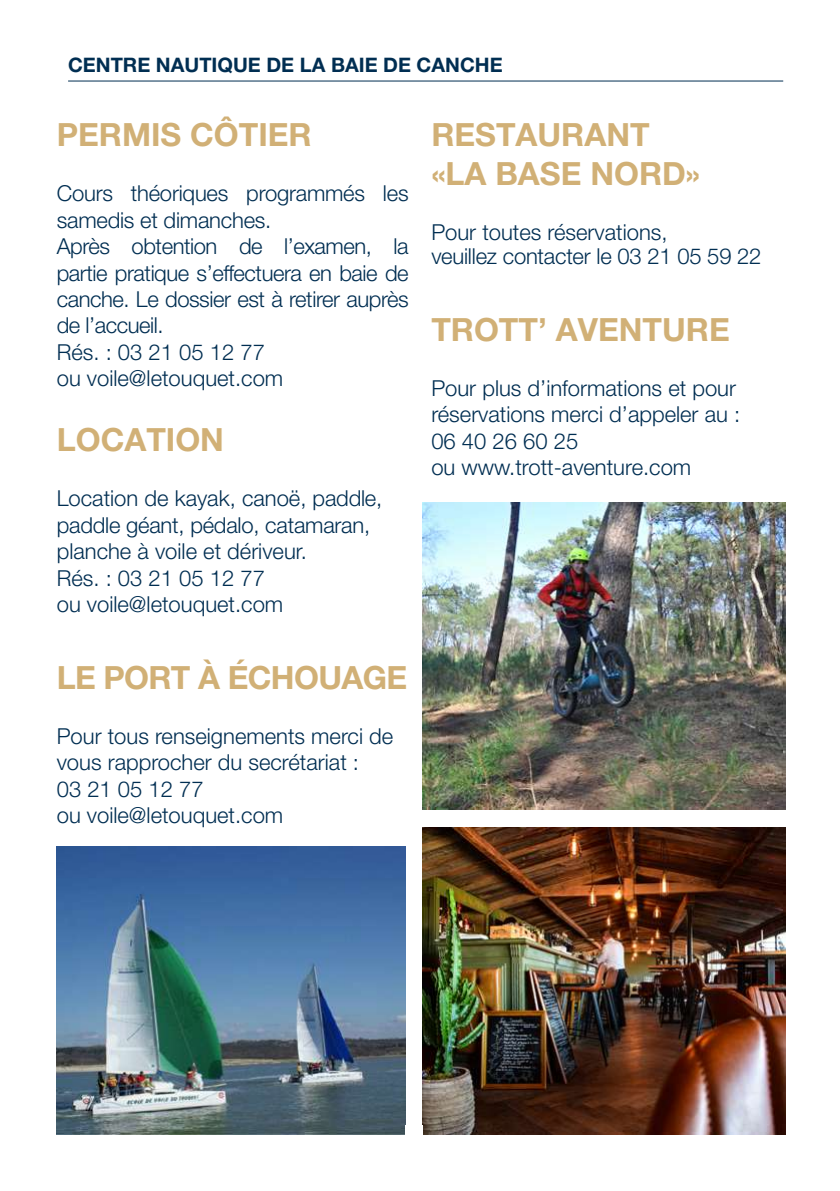
<style>
.page{position:relative;width:840px;height:1191px;background:#fff}
.page>*{position:absolute;margin:0;border:0;box-sizing:border-box;transform-origin:0 0}
.t1{font:700 32px/38.4px "Helvetica Neue LT Pro";color:#d1b076}
.t2{font:700 32px "Helvetica Neue LT Pro";letter-spacing:-.02em;color:#d1b076}
.t3{font:300 22px/26.4px "Helvetica Neue LT Pro";color:#002e52}
.t4{font:300 22px/26.4px "Helvetica Neue LT Pro";letter-spacing:-.02em;color:#002e52}
.t5{font:700 20px "Helvetica Neue LT Pro";color:#002e52}
</style>
<div class="page">
<hr style="left:68px;top:81px;width:714px;height:1px;background:#002e52">
<img style="left:422px;top:827px;width:362px;height:307px">
<img style="left:57px;top:847px;width:348px;height:287px">
<img style="left:422px;top:503px;width:362px;height:307px">
<p class="t5" style="left:68px;top:52px;width:436px">CENTRE NAUTIQUE DE LA BAIE DE CANCHE</p>
<h1 class="t1" style="left:57px;top:115px;width:256px">PERMIS CÔTIER</h1>
<p class="t4" style="left:57px;top:180px;width:353px">Cours théoriques programmés les samedis et dimanches.<br>Après obtention de l’examen, la partie pratique s’effectuera en baie de canche. Le dossier est à retirer auprès de l’accueil.<br>Rés. : 03 21 05 12 77<br>ou voile@letouquet.com</p>
<h1 class="t1" style="left:57px;top:420px;width:169px">LOCATION</h1>
<p class="t3" style="left:57px;top:485px;width:327px">Location de kayak, canoë, paddle, paddle géant, pédalo, catamaran, planche à voile et dériveur.<br>Rés. : 03 21 05 12 77<br>ou voile@letouquet.com</p>
<h1 class="t2" style="left:57px;top:657px;width:352px">LE PORT À ÉCHOUAGE</h1>
<p class="t3" style="left:57px;top:722px;width:338px">Pour tous renseignements merci de vous rapprocher du secrétariat :<br>03 21 05 12 77<br>ou voile@letouquet.com</p>
<h1 class="t1" style="left:431px;top:115px;width:270px">RESTAURANT «LA BASE NORD»</h1>
<p class="t3" style="left:431px;top:219px;width:331px;line-height:24px">Pour toutes réservations,<br>veuillez contacter le 03 21 05 59 22</p>
<h1 class="t1" style="left:431px;top:309px;width:300px">TROTT’ AVENTURE</h1>
<p class="t3" style="left:431px;top:374px;width:310px">Pour plus d’informations et pour réservations merci d’appeler au :<br>06 40 26 60 25<br>ou www.trott-aventure.com</p>
</div>
